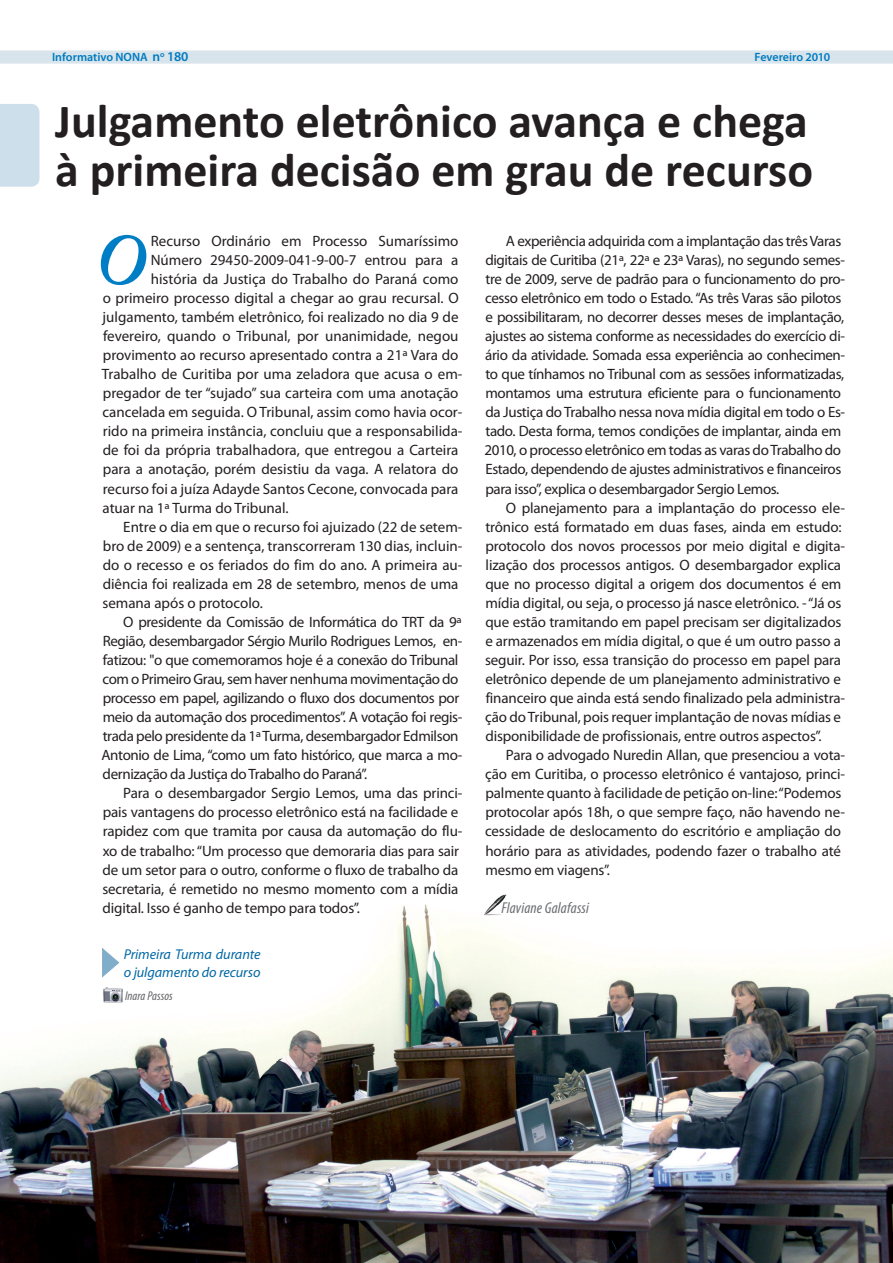
<style>
.page{position:relative;width:893px;height:1263px;background:#fff}
.page>*{position:absolute;margin:0;border:0;box-sizing:border-box;transform-origin:0 0}
.t1{font:italic 600 71.55px "Adobe Caslon Pro";color:#007ec5}
.t2{font:700 48px/49.5px "Calibri";color:#231f20}
.t3{font:italic condensed 15.75px "Myriad Pro";letter-spacing:.01em;color:#6c6d70}
.t4{font:15px/19px "Myriad Pro";letter-spacing:-.01em;color:#231f20}
.t5{font:italic 14.25px/18px "Myriad Pro";letter-spacing:-.005em;color:#0068a5}
.t6{font:italic condensed 12.75px "Myriad Pro";letter-spacing:.005em;color:#636366}
.t7{font:600 12px "Myriad Pro";color:#007ec5}
.s1{font-size:13.5px}
</style>
<div class="page">
<svg style="left:0;top:50px;width:893px;height:14px;background:#dae5ed"></svg>
<img style="left:0;top:894px;width:893px;height:369px">
<div style="left:0;top:104px;width:39px;height:83px;background:#cddfea"></div>
<img style="left:485px;top:894px;width:21px;height:21px">
<img style="left:102px;top:988px;width:21px;height:14px">
<svg style="left:102px;top:948px;width:17px;height:29px"></svg>
<p class="t7" style="left:52px;top:49px;width:138px">Informativo NONA <span class="s1">n</span><sup>o</sup> <span class="s1">180</span></p>
<p class="t7" style="left:754px;top:50px;width:77px">Fevereiro 2010</p>
<h2 class="t2" style="left:55px;top:94px;width:759px">Julgamento eletrônico avança e chega à primeira decisão em grau de recurso</h2>
<h1 class="t1" style="left:95px;top:217px;width:53px">O</h1>
<p class="t4" style="left:151px;top:231px;width:309px">Recurso Ordinário em Processo Sumaríssimo</p>
<p class="t4" style="left:151px;top:250px;width:309px">Número 29450-2009-041-9-00-7 entrou para a</p>
<p class="t4" style="left:151px;top:269px;width:309px">história da Justiça do Trabalho do Paraná como</p>
<p class="t4" style="left:103px;top:288px;width:357px">o primeiro processo digital a chegar ao grau recursal. O</p>
<p class="t4" style="left:103px;top:307px;width:357px">julgamento, também eletrônico, foi realizado no dia 9 de</p>
<p class="t4" style="left:103px;top:326px;width:357px">fevereiro, quando o Tribunal, por unanimidade, negou</p>
<p class="t4" style="left:103px;top:345px;width:357px">provimento ao recurso apresentado contra a 21ª Vara do</p>
<p class="t4" style="left:102px;top:364px;width:362px">Trabalho de Curitiba por uma zeladora que acusa o em-</p>
<p class="t4" style="left:103px;top:383px;width:357px">pregador de ter “sujado” sua carteira com uma anotação</p>
<p class="t4" style="left:102px;top:402px;width:361px">cancelada em seguida. O Tribunal, assim como havia ocor-</p>
<p class="t4" style="left:103px;top:422px;width:361px">rido na primeira instância, concluiu que a responsabilida-</p>
<p class="t4" style="left:103px;top:441px;width:357px">de foi da própria trabalhadora, que entregou a Carteira</p>
<p class="t4" style="left:103px;top:460px;width:357px">para a anotação, porém desistiu da vaga. A relatora do</p>
<p class="t4" style="left:103px;top:479px;width:357px">recurso foi a juíza Adayde Santos Cecone, convocada para</p>
<p class="t4" style="left:102px;top:498px;width:188px">atuar na 1ª Turma do Tribunal.</p>
<p class="t4" style="left:123px;top:517px;width:341px">Entre o dia em que o recurso foi ajuizado (22 de setem-</p>
<p class="t4" style="left:103px;top:536px;width:361px">bro de 2009) e a sentença, transcorreram 130 dias, incluin-</p>
<p class="t4" style="left:103px;top:555px;width:361px">do o recesso e os feriados do fim do ano. A primeira au-</p>
<p class="t4" style="left:103px;top:574px;width:357px">diência foi realizada em 28 de setembro, menos de uma</p>
<p class="t4" style="left:102px;top:593px;width:162px">semana após o protocolo.</p>
<p class="t4" style="left:123px;top:612px;width:340px">O presidente da Comissão de Informática do TRT da 9ª</p>
<p class="t4" style="left:103px;top:631px;width:361px">Região, desembargador Sérgio Murilo Rodrigues Lemos, en-</p>
<p class="t4" style="left:103px;top:650px;width:357px">fatizou: "o que comemoramos hoje é a conexão do Tribunal</p>
<p class="t4" style="left:102px;top:669px;width:358px">com o Primeiro Grau, sem haver nenhuma movimentação do</p>
<p class="t4" style="left:103px;top:688px;width:358px">processo em papel, agilizando o fluxo dos documentos por</p>
<p class="t4" style="left:103px;top:707px;width:361px">meio da automação dos procedimentos”. A votação foi regis-</p>
<p class="t4" style="left:103px;top:726px;width:357px">trada pelo presidente da 1ª Turma, desembargador Edmilson</p>
<p class="t4" style="left:102px;top:745px;width:362px">Antonio de Lima, “como um fato histórico, que marca a mo-</p>
<p class="t4" style="left:103px;top:764px;width:266px">dernização da Justiça do Trabalho do Paraná”.</p>
<p class="t4" style="left:123px;top:783px;width:341px">Para o desembargador Sergio Lemos, uma das princi-</p>
<p class="t4" style="left:103px;top:803px;width:357px">pais vantagens do processo eletrônico está na facilidade e</p>
<p class="t4" style="left:103px;top:822px;width:361px">rapidez com que tramita por causa da automação do flu-</p>
<p class="t4" style="left:103px;top:841px;width:358px">xo de trabalho: “Um processo que demoraria dias para sair</p>
<p class="t4" style="left:103px;top:860px;width:357px">de um setor para o outro, conforme o fluxo de trabalho da</p>
<p class="t4" style="left:102px;top:879px;width:358px">secretaria, é remetido no mesmo momento com a mídia</p>
<p class="t4" style="left:103px;top:898px;width:259px">digital. Isso é ganho de tempo para todos”.</p>
<p class="t5" style="left:124px;top:945px;width:138px">Primeira Turma durante o julgamento do recurso</p>
<p class="t6" style="left:125px;top:988px;width:49px">Inara Passos</p>
<p class="t4" style="left:484px;top:231px;width:362px;text-indent:22px">A experiência adquirida com a implantação das três Varas digitais de Curitiba (21ª, 22ª e 23ª Varas), no segundo semes&shy;tre de 2009, serve de padrão para o funcionamento do pro&shy;cesso eletrônico em todo o Estado. “As três Varas são pilotos e possibilitaram, no decorrer desses meses de implantação, ajustes ao sistema conforme as necessidades do exercício di&shy;ário da atividade. Somada essa experiência ao conhecimen&shy;to que tínhamos no Tribunal com as sessões informatizadas, montamos uma estrutura eficiente para o funcionamento da Justiça do Trabalho nessa nova mídia digital em todo o Es&shy;tado. Desta forma, temos condições de implantar, ainda em 2010, o processo eletrônico em todas as varas do Trabalho do Estado, dependendo de ajustes administrativos e financeiros para isso”, explica o desembargador Sergio Lemos.</p>
<p class="t4" style="left:485px;top:498px;width:362px;text-indent:21px">O planejamento para a implantação do processo ele&shy;trônico está formatado em duas fases, ainda em estudo: protocolo dos novos processos por meio digital e digita&shy;lização dos processos antigos. O desembargador explica que no processo digital a origem dos documentos é em mídia digital, ou seja, o processo já nasce eletrônico. - “Já os que estão tramitando em papel precisam ser digitalizados e armazenados em mídia digital, o que é um outro passo a seguir. Por isso, essa transição do processo em papel para eletrônico depende de um planejamento administrativo e financeiro que ainda está sendo finalizado pela administra&shy;ção do Tribunal, pois requer implantação de novas mídias e disponibilidade de profissionais, entre outros aspectos”.</p>
<p class="t4" style="left:485px;top:745px;width:361px;text-indent:21px">Para o advogado Nuredin Allan, que presenciou a vota&shy;ção em Curitiba, o processo eletrônico é vantajoso, princi&shy;palmente quanto à facilidade de petição on-line: “Podemos protocolar após 18h, o que sempre faço, não havendo ne&shy;cessidade de deslocamento do escritório e ampliação do horário para as atividades, podendo fazer o trabalho até mesmo em viagens”.</p>
<p class="t3" style="left:501px;top:899px;width:89px">Flaviane Galafassi</p>
</div>
